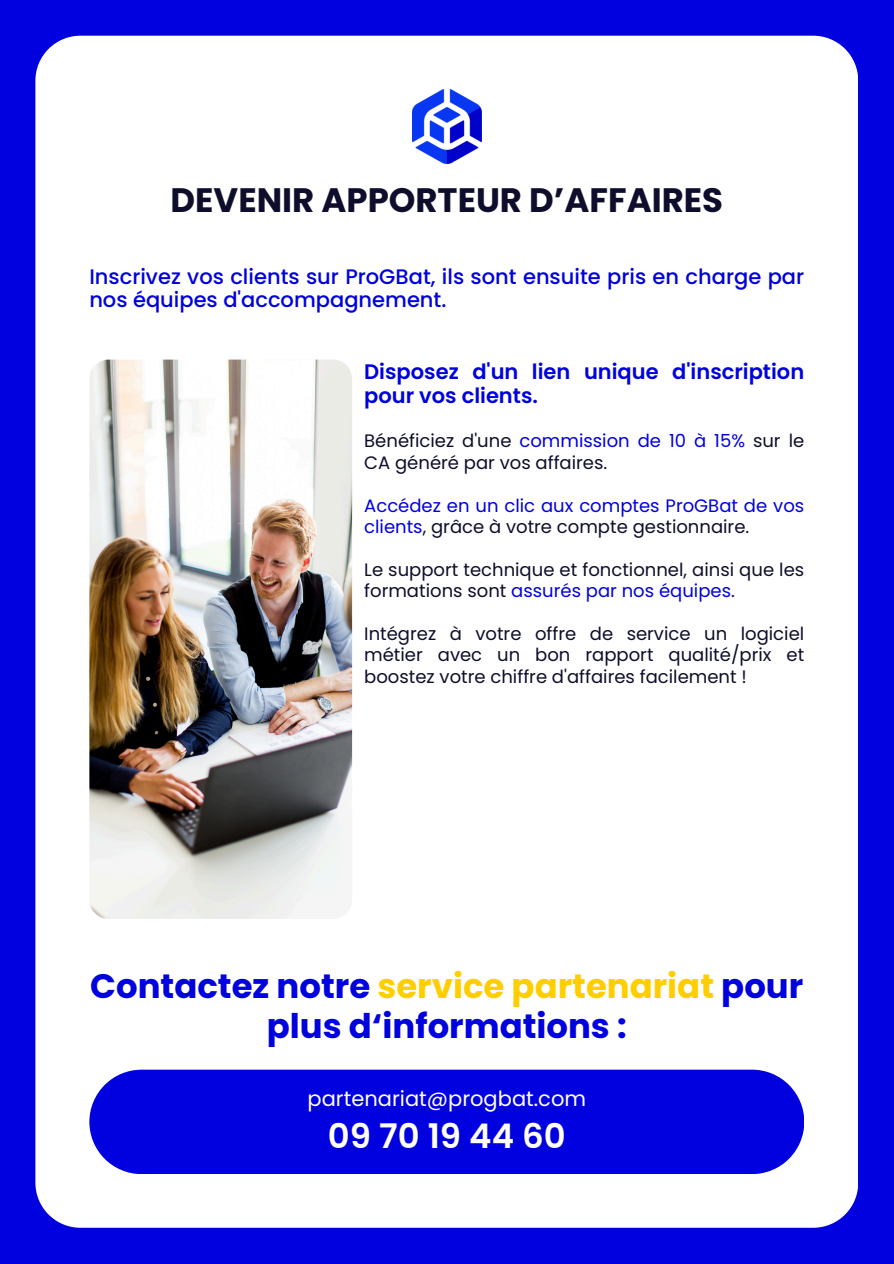
<style>
.page{position:relative;width:894px;height:1264px;background:#fff}
.page>*{position:absolute;margin:0;border:0;box-sizing:border-box;transform-origin:0 0}
.t1{font:700 33.9px/39.3px "Poppins";color:#0001de;text-align:center}
.t2{font:700 33.9px "Poppins";color:#0e0d2b}
.t3{font:600 33.9px "Poppins";color:#fff}
.t4{font:500 21px/22.5px "Poppins";color:#0001de}
.t5{font:600 21px/24.8px "Poppins";color:#0001de}
.t6{font:21px "Poppins";color:#fff}
.t7{font:18px/21.3px "Poppins";color:#0e0d2b}
.t8{font:18px/21.3px "Poppins";color:#0001de}
.s1{color:#0001de}
.s2{color:#0e0d2b}
.s3{color:#ffce00}
</style>
<div class="page">
<div style="left:0;top:0;width:893px;height:1263px;background:#0001de"></div>
<div style="left:35px;top:36px;width:823px;height:1191px;background:#fff"></div>
<img style="left:412px;top:89px;width:69px;height:75px">
<svg style="left:89px;top:1069px;width:714px;height:105px"></svg>
<img style="left:89px;top:359px;width:263px;height:559px;border-radius:19px">
<p class="t2" style="left:170px;top:176px;width:553px">DEVENIR APPORTEUR D’AFFAIRES</p>
<p class="t4" style="left:89px;top:265px;width:716px">Inscrivez vos clients sur ProGBat, ils sont ensuite pris en charge par nos équipes d'accompagnement.</p>
<p class="t5" style="left:364px;top:359px;width:441px">Disposez d'un lien unique d'inscription pour vos clients.</p>
<h3 class="t7" style="left:364px;top:430px;width:441px">Bénéficiez d'une <span class="s1">commission de 10 à 15%</span> sur le<br>CA généré par vos affaires.</h3>
<p class="t8" style="left:364px;top:494px;width:441px">Accédez en un clic aux comptes ProGBat de vos clients<span class="s2">, grâce à votre compte gestionnaire.</span></p>
<p class="t7" style="left:364px;top:558px;width:441px">Le support technique et fonctionnel, ainsi que les formations sont <span class="s1">assurés par nos équipes</span>.</p>
<p class="t7" style="left:364px;top:623px;width:441px;text-align:justify">Intégrez à votre offre de service un logiciel métier avec un bon rapport qualité/prix et boostez votre chiffre d'affaires facilement !</p>
<h4 class="t1" style="left:90px;top:966px;width:714px">Contactez notre <span class="s3">service partenariat</span> pour plus d‘informations :</h4>
<h1 class="t6" style="left:307px;top:1083px;width:280px">partenariat@progbat.com</h1>
<h1 class="t3" style="left:328px;top:1112px;width:239px">09 70 19 44 60</h1>
</div>
